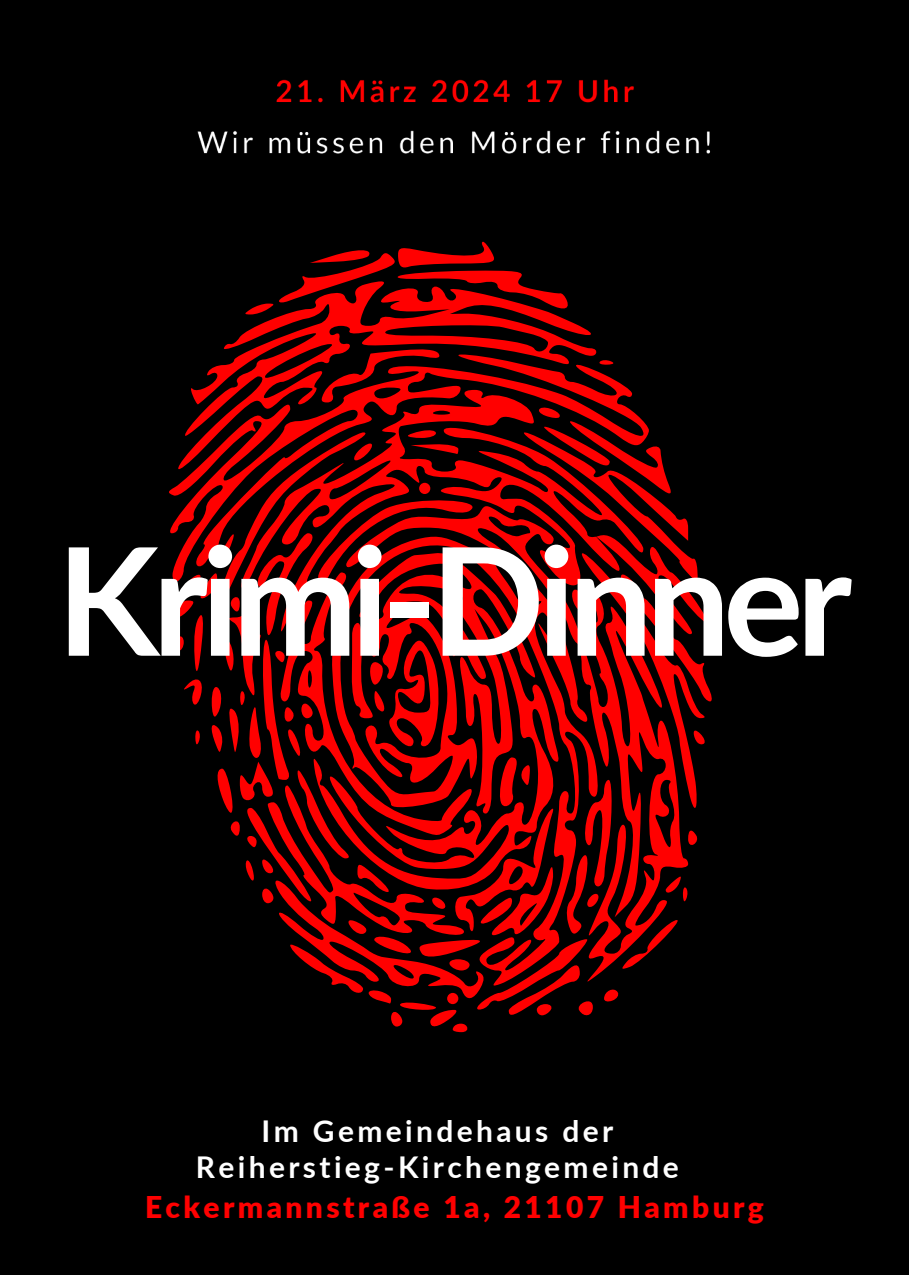
<style>
.page{position:relative;width:909px;height:1276px;background:#fff}
.page>*{position:absolute;margin:0;border:0;box-sizing:border-box;transform-origin:0 0}
.t1{font:700 149.7px "Lato";letter-spacing:-.045em;color:#fff}
.t2{font:700 30px/36px "Lato";letter-spacing:.11em;color:#fff;text-align:center}
.t3{font:900 30px "Lato";letter-spacing:.11em;color:#f00}
</style>
<div class="page">
<div style="left:0;top:0;width:908px;height:1274px;background:#000"></div>
<svg style="left:169px;top:242px;width:543px;height:790px"></svg>
<img style="left:197px;top:130px;width:513px;height:24px">
<img style="left:276px;top:79px;width:358px;height:24px">
<p class="t1" style="left:57px;top:508px;width:797px">Krimi-Dinner</p>
<h2 class="t2" style="left:196px;top:1112px;width:485px">Im Gemeindehaus der<br>Reiherstieg-Kirchengemeinde</h2>
<h1 class="t3" style="left:145px;top:1188px;width:620px">Eckermannstraße 1a, 21107 Hamburg</h1>
</div>
